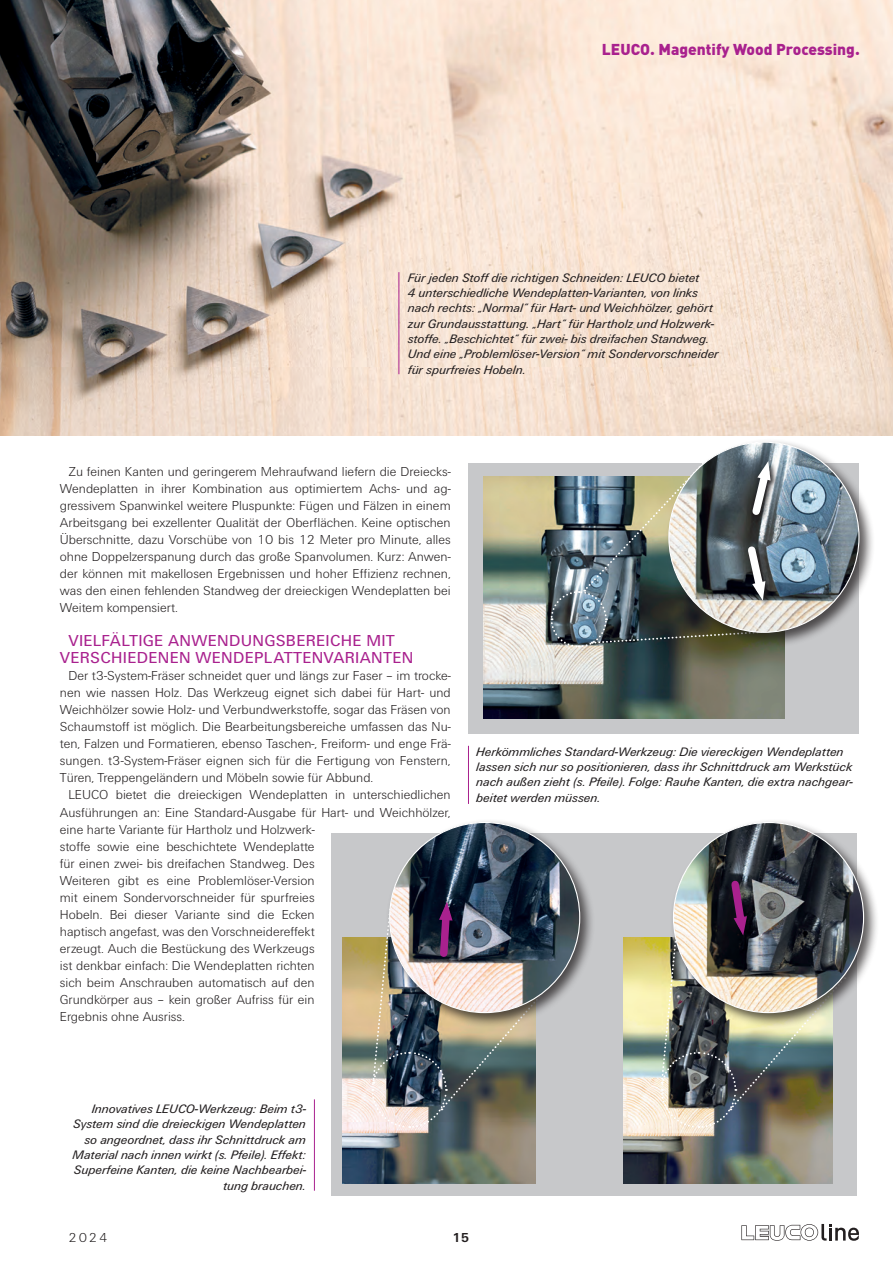
<style>
.page{position:relative;width:893px;height:1263px;background:#fff}
.page>*{position:absolute;margin:0;border:0;box-sizing:border-box;transform-origin:0 0}
.t1{font:16.5px/17px "LEUCO UN";letter-spacing:.02em;color:#a9218e}
.t2{font:900 15.6px "DIN Pro";color:#a9218e}
.t3{font:300 13.5px/17px "LEUCO UN";color:#231f20;text-align:justify}
.t4{font:700 13.5px "LEUCO UN";color:#231f20}
.t5{font:italic 12.75px/15.3px "LEUCO UN";color:#231f20}
</style>
<div class="page">
<img style="left:0;top:0;width:893px;height:436px">
<svg style="left:741px;top:1224px;width:118px;height:17px"></svg>
<div style="left:332px;top:833px;width:525px;height:363px;background:#c7c8ca"></div>
<img style="left:342px;top:938px;width:194px;height:246px">
<img style="left:624px;top:938px;width:209px;height:246px">
<div style="left:386px;top:819px;width:210px;height:209px;background:#231f20;opacity:.75"></div>
<img style="left:390px;top:822px;width:190px;height:190px;border-radius:95px">
<div style="left:670px;top:819px;width:209px;height:209px;background:#231f20;opacity:.75"></div>
<img style="left:673px;top:822px;width:190px;height:190px;border-radius:95px">
<img style="left:660px;top:876px;width:186px;height:253px">
<img style="left:370px;top:902px;width:187px;height:227px">
<div style="left:468px;top:463px;width:391px;height:271px;background:#c7c8ca"></div>
<img style="left:483px;top:476px;width:301px;height:243px">
<div style="left:665px;top:438px;width:210px;height:210px;background:#231f20;opacity:.75"></div>
<img style="left:669px;top:442px;width:190px;height:190px;border-radius:95px">
<div style="left:751px;top:460px;width:27px;height:62px;background:#231f20;opacity:.94"></div>
<img style="left:550px;top:461px;width:225px;height:187px">
<hr style="left:468px;top:746px;width:1px;height:58px;background:#a9218e">
<hr style="left:314px;top:1099px;width:1px;height:92px;background:#a9218e">
<hr style="left:398px;top:272px;width:1px;height:102px;background:#a9218e">
<p class="t2" style="left:602px;top:38px;width:259px">LEUCO. Magentify Wood Processing.</p>
<p class="t5" style="left:408px;top:270px;width:312px">Für jeden Stoff die richtigen Schneiden: LEUCO bietet<br>4 unterschiedliche Wendeplatten-Varianten, von links nach rechts: „Normal“ für Hart- und Weichhölzer, gehört zur Grundausstattung. „Hart“ für Hartholz und Holzwerk&shy;stoffe. „Beschichtet“ für zwei- bis dreifachen Standweg.<br>Und eine „Problemlöser-Version“ mit Sondervorschneider für spurfreies Hobeln.</p>
<p class="t3" style="left:60px;top:463px;width:392px;text-indent:9px">Zu feinen Kanten und geringerem Mehraufwand liefern die Dreiecks-Wendeplatten in ihrer Kombination aus optimiertem Achs- und ag&shy;gressivem Spanwinkel weitere Pluspunkte: Fügen und Fälzen in einem Arbeitsgang bei exzellenter Qualität der Oberflächen. Keine optischen Überschnitte, dazu Vorschübe von 10 bis 12 Meter pro Minute, alles ohne Doppelzerspanung durch das große Spanvolumen. Kurz: Anwen&shy;der können mit makellosen Ergebnissen und hoher Effizienz rechnen, was den einen fehlenden Standweg der dreieckigen Wendeplatten bei Weitem kompensiert.</p>
<p class="t1" style="left:60px;top:633px;width:355px;text-indent:8px">VIELFÄLTIGE ANWENDUNGSBEREICHE MIT<br>VERSCHIEDENEN WENDEPLATTENVARIANTEN</p>
<p class="t3" style="left:60px;top:667px;width:392px;text-indent:9px">Der t3-System-Fräser schneidet quer und längs zur Faser – im trocke&shy;nen wie nassen Holz. Das Werkzeug eignet sich dabei für Hart- und Weichhölzer sowie Holz- und Verbundwerkstoffe, sogar das Fräsen von Schaumstoff ist möglich. Die Bearbeitungsbereiche umfassen das Nu&shy;ten, Falzen und Formatieren, ebenso Taschen-, Freiform- und enge Frä&shy;sungen. t3-System-Fräser eignen sich für die Fertigung von Fenstern, Türen, Treppengeländern und Möbeln sowie für Abbund.</p>
<p class="t3" style="left:60px;top:786px;width:392px;text-align:left;text-indent:9px">LEUCO bietet die dreieckigen Wendeplatten in unterschiedlichen Ausführungen an: Eine Standard-Ausgabe für Hart- und Weichhölzer, eine harte Variante für Hartholz und Holzwerk-<br>stoffe sowie eine beschichtete Wendeplatte<br>für einen zwei- bis dreifachen Standweg. Des<br>Weiteren gibt es eine Problemlöser-Version<br>mit einem Sondervorschneider für spurfreies<br>Hobeln. Bei dieser Variante sind die Ecken<br>haptisch angefast, was den Vorschneidereffekt<br>erzeugt. Auch die Bestückung des Werkzeugs<br>ist denkbar einfach: Die Wendeplatten richten<br>sich beim Anschrauben automatisch auf den<br>Grundkörper aus – kein großer Aufriss für ein<br>Ergebnis ohne Ausriss.</p>
<p class="t5" style="left:476px;top:744px;width:378px">Herkömmliches Standard-Werkzeug: Die viereckigen Wendeplatten lassen sich nur so positionieren, dass ihr Schnittdruck am Werkstück nach außen zieht (s. Pfeile). Folge: Rauhe Kanten, die extra nachgear&shy;beitet werden müssen.</p>
<p class="t5" style="left:73px;top:1101px;width:235px;text-align:right">Innovatives LEUCO-Werkzeug: Beim t3- System sind die dreieckigen Wendeplatten so angeordnet, dass ihr Schnittdruck am Material nach innen wirkt (s. Pfeile). Effekt:<br>Superfeine Kanten, die keine Nachbearbei&shy;tung brauchen.</p>
<p class="t3" style="left:68px;top:1228px;width:41px">2024</p>
<p class="t4" style="left:452px;top:1230px;width:18px">15</p>
</div>
